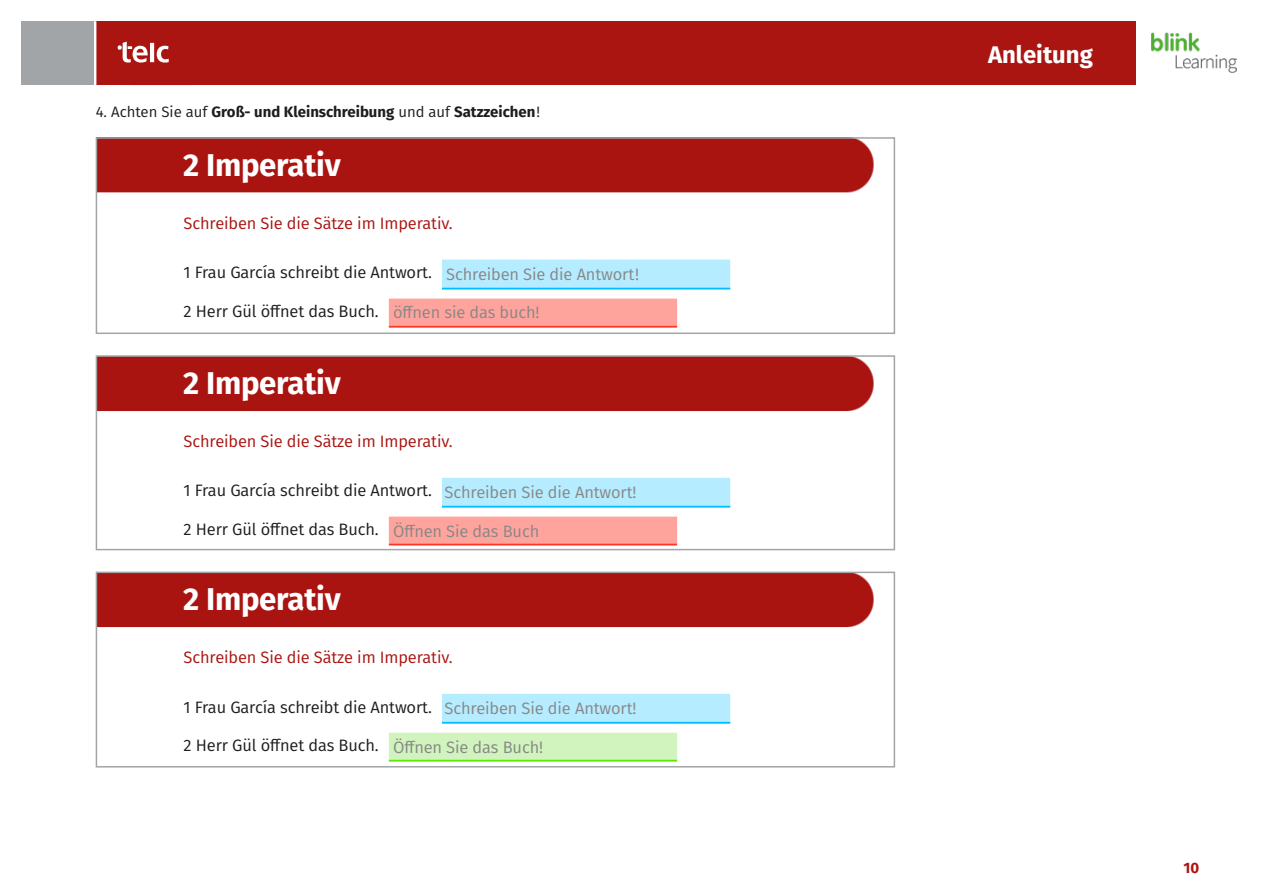
<style>
.page{position:relative;width:1263px;height:893px;background:#fff}
.page>*{position:absolute;margin:0;border:0;box-sizing:border-box;transform-origin:0 0}
.KV_Einfachgut_Head{font:700 31.5px "Fira Sans";letter-spacing:-.01em;color:#fff}
.t1{font:700 24px "Fira Sans";color:#fff}
.KV_Einfachgut_Head-2{font:16.5px "Fira Sans";letter-spacing:-.01em;color:#1d1d1b}
.KV_Einfachgut_Head-3{font:16.5px "Fira Sans";letter-spacing:-.01em;color:#aa1411}
.Grundschrift{font:700 15px "Fira Sans";color:#1d1d1b}
.t2{font:700 15px "Fira Sans";color:#aa1411}
.s1{font-weight:400}
.s2{color:#878787}
</style>
<div class="page">
<div style="left:95px;top:21px;width:1040px;height:64px;background:#aa1411"></div>
<svg style="left:117px;top:41px;width:52px;height:22px"></svg>
<img style="left:1151px;top:32px;width:86px;height:41px">
<div style="left:21px;top:21px;width:73px;height:64px;background:#a1a5a7"></div>
<hr style="left:95px;top:21px;width:1px;height:64px;background:#fff">
<img style="left:99px;top:140px;width:775px;height:188px">
<div style="left:96px;top:137px;width:799px;height:197px;border:2px solid #a1a5a7"></div>
<img style="left:99px;top:358px;width:775px;height:188px">
<div style="left:96px;top:355px;width:799px;height:195px;border:2px solid #a1a5a7"></div>
<img style="left:99px;top:575px;width:775px;height:187px">
<div style="left:96px;top:572px;width:799px;height:195px;border:2px solid #a1a5a7"></div>
<p class="Grundschrift" style="left:96px;top:99px;width:446px"><span class="s1">4. Achten Sie auf</span> Groß- und Kleinschreibung <span class="s1">und auf</span> Satzzeichen<span class="s1">!</span></p>
<p class="KV_Einfachgut_Head" style="left:183px;top:139px;width:159px">2 Imperativ</p>
<p class="KV_Einfachgut_Head-3" style="left:184px;top:211px;width:269px">Schreiben Sie die Sätze im Imperativ.</p>
<p class="KV_Einfachgut_Head-2" style="left:184px;top:260px;width:457px">1 Frau García schreibt die Antwort. <span class="s2">Schreiben Sie die Antwort!</span></p>
<p class="KV_Einfachgut_Head-2" style="left:184px;top:299px;width:358px">2 Herr Gül öffnet das Buch. <span class="s2">öffnen sie das buch!</span></p>
<p class="KV_Einfachgut_Head" style="left:183px;top:357px;width:159px">2 Imperativ</p>
<p class="KV_Einfachgut_Head-3" style="left:184px;top:429px;width:269px">Schreiben Sie die Sätze im Imperativ.</p>
<p class="KV_Einfachgut_Head-2" style="left:184px;top:478px;width:454px">1 Frau García schreibt die Antwort. <span class="s2">Schreiben Sie die Antwort!</span></p>
<p class="KV_Einfachgut_Head-2" style="left:184px;top:517px;width:357px">2 Herr Gül öffnet das Buch. <span class="s2">Öffnen Sie das Buch</span></p>
<p class="KV_Einfachgut_Head" style="left:183px;top:573px;width:159px">2 Imperativ</p>
<p class="KV_Einfachgut_Head-3" style="left:184px;top:645px;width:269px">Schreiben Sie die Sätze im Imperativ.</p>
<p class="KV_Einfachgut_Head-2" style="left:184px;top:695px;width:454px">1 Frau García schreibt die Antwort. <span class="s2">Schreiben Sie die Antwort!</span></p>
<p class="KV_Einfachgut_Head-2" style="left:184px;top:733px;width:361px">2 Herr Gül öffnet das Buch. <span class="s2">Öffnen Sie das Buch!</span></p>
<h2 class="t1" style="left:988px;top:34px;width:106px">Anleitung</h2>
<p class="t2" style="left:1183px;top:855px;width:17px">10</p>
</div>
